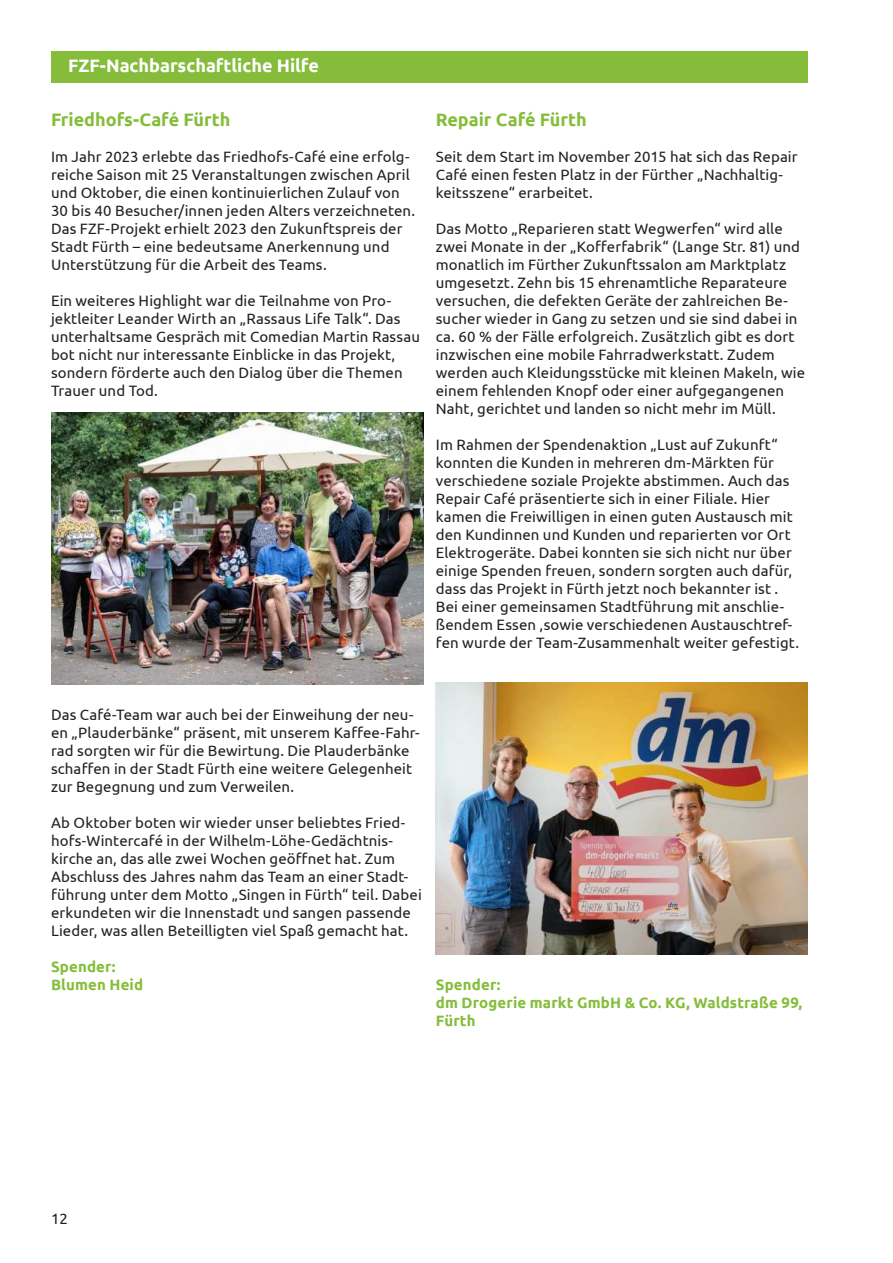
<style>
.page{position:relative;width:893px;height:1263px;background:#fff}
.page>*{position:absolute;margin:0;border:0;box-sizing:border-box;transform-origin:0 0}
.t1{font:700 18px "Ubuntu";color:#85bd3b}
.t2{font:700 18px "Ubuntu";color:#fff}
.t3{font:15px/18px "Ubuntu";letter-spacing:.005em;color:#231f20}
.t4{font:700 15px/18px "Ubuntu";letter-spacing:.01em;color:#85bd3b}
</style>
<div class="page">
<div style="left:51px;top:51px;width:757px;height:32px;background:#85bd3b"></div>
<img style="left:51px;top:412px;width:372px;height:272px">
<img style="left:436px;top:682px;width:372px;height:272px">
<p class="t2" style="left:68px;top:58px;width:252px">FZF-Nachbarschaftliche Hilfe</p>
<p class="t1" style="left:51px;top:112px;width:181px">Friedhofs-Café Fürth</p>
<p class="t3" style="left:51px;top:149px;width:366px">Im Jahr 2023 erlebte das Friedhofs-Café eine erfolg&shy;reiche Saison mit 25 Veranstaltungen zwischen April und Oktober, die einen kontinuierlichen Zulauf von 30 bis 40 Besucher/innen jeden Alters verzeichneten.<br>Das FZF-Projekt erhielt 2023 den Zukunftspreis der Stadt Fürth – eine bedeutsame Anerkennung und Unterstützung für die Arbeit des Teams.</p>
<p class="t3" style="left:51px;top:291px;width:370px">Ein weiteres Highlight war die Teilnahme von Pro&shy;jektleiter Leander Wirth an „Rassaus Life Talk“. Das unterhaltsame Gespräch mit Comedian Martin Rassau bot nicht nur interessante Einblicke in das Projekt, sondern förderte auch den Dialog über die Themen Trauer und Tod.</p>
<p class="t1" style="left:436px;top:112px;width:152px">Repair Café Fürth</p>
<p class="t3" style="left:436px;top:149px;width:363px">Seit dem Start im November 2015 hat sich das Repair<br>Café einen festen Platz in der Fürther „Nachhaltig&shy;keitsszene“ erarbeitet.</p>
<p class="t3" style="left:436px;top:221px;width:371px">Das Motto „Reparieren statt Wegwerfen“ wird alle zwei Monate in der „Ko昀昀erfabrik“ (Lange Str. 81) und monatlich im Fürther Zukunftssalon am Marktplatz umgesetzt. Zehn bis 15 ehrenamtliche Reparateure versuchen, die defekten Geräte der zahlreichen Be&shy;sucher wieder in Gang zu setzen und sie sind dabei in ca. 60 % der Fälle erfolgreich. Zusätzlich gibt es dort inzwischen eine mobile Fahrradwerkstatt. Zudem werden auch Kleidungsstücke mit kleinen Makeln, wie einem fehlenden Knopf oder einer aufgegangenen Naht, gerichtet und landen so nicht mehr im Müll.</p>
<p class="t3" style="left:436px;top:437px;width:365px">Im Rahmen der Spendenaktion „Lust auf Zukunft“ konnten die Kunden in mehreren dm-Märkten für verschiedene soziale Projekte abstimmen. Auch das Repair Café präsentierte sich in einer Filiale. Hier kamen die Freiwilligen in einen guten Austausch mit den Kundinnen und Kunden und reparierten vor Ort Elektrogeräte. Dabei konnten sie sich nicht nur über einige Spenden freuen, sondern sorgten auch dafür, dass das Projekt in Fürth jetzt noch bekannter ist .<br>Bei einer gemeinsamen Stadtführung mit anschlie&shy;ßendem Essen ,sowie verschiedenen Austauschtref&shy;fen wurde der Team-Zusammenhalt weiter gefestigt.</p>
<p class="t3" style="left:51px;top:707px;width:370px">Das Café-Team war auch bei der Einweihung der neu&shy;en „Plauderbänke“ präsent, mit unserem Ka昀昀ee-Fahr&shy;rad sorgten wir für die Bewirtung. Die Plauderbänke scha昀昀en in der Stadt Fürth eine weitere Gelegenheit zur Begegnung und zum Verweilen.</p>
<p class="t3" style="left:51px;top:815px;width:372px">Ab Oktober boten wir wieder unser beliebtes Fried&shy;hofs-Wintercafé in der Wilhelm-Löhe-Gedächtnis&shy;kirche an, das alle zwei Wochen geö昀昀net hat. Zum Abschluss des Jahres nahm das Team an einer Stadt&shy;führung unter dem Motto „Singen in Fürth“ teil. Dabei erkundeten wir die Innenstadt und sangen passende Lieder, was allen Beteilligten viel Spaß gemacht hat.</p>
<p class="t4" style="left:51px;top:958px;width:94px">Spender:<br>Blumen Heid</p>
<p class="t4" style="left:436px;top:976px;width:368px">Spender:<br>dm Drogerie markt GmbH &amp; Co. KG, Waldstraße 99,<br>Fürth</p>
<p class="t3" style="left:51px;top:1210px;width:18px">12</p>
</div>
